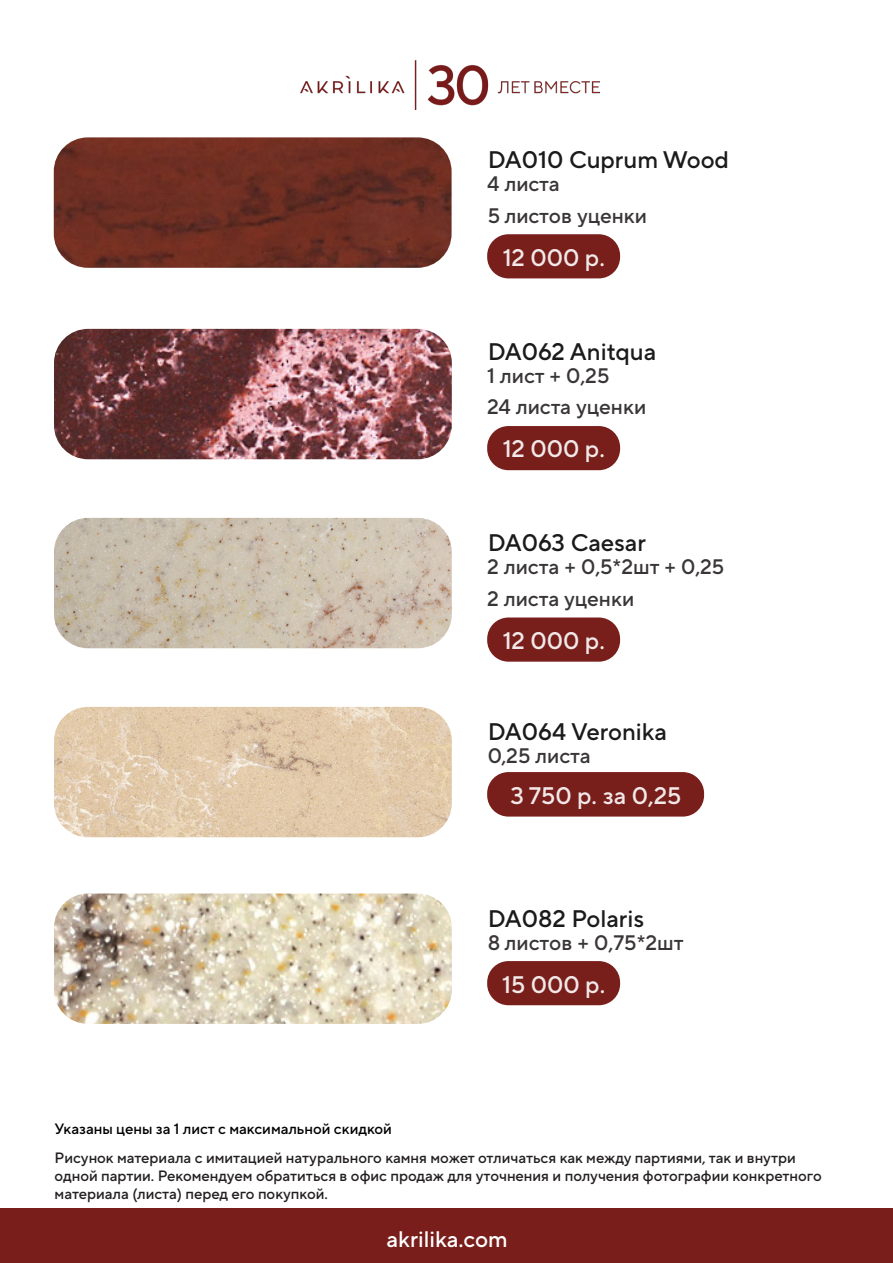
<style>
.page{position:relative;width:893px;height:1263px;background:#fff}
.page>*{position:absolute;margin:0;border:0;box-sizing:border-box;transform-origin:0 0}
.t1{font:500 24px "TT Norms Pro";color:#000}
.t2{font:500 24px "TT Norms Pro";color:#fff}
.t3{font:500 22.5px "TT Norms Pro";color:#fff}
.t4{font:500 21px/31.7px "TT Norms Pro";color:#231f20}
.t5{font:500 15px/18px "TT Norms Pro";color:#231f20}
.t6{font:500 15px "TT Norms Pro";color:#000}
</style>
<div class="page">
<div style="left:0;top:1209px;width:893px;height:54px;background:#791e1b"></div>
<img style="left:300px;top:61px;width:300px;height:48px">
<img style="left:54px;top:137px;width:398px;height:131px">
<img style="left:54px;top:329px;width:398px;height:130px">
<img style="left:54px;top:518px;width:398px;height:130px">
<img style="left:54px;top:707px;width:398px;height:130px">
<img style="left:54px;top:893px;width:398px;height:131px">
<div style="left:487px;top:234px;width:133px;height:44px;background:#781f1c;border-radius:21px"></div>
<div style="left:487px;top:426px;width:133px;height:44px;background:#781f1c;border-radius:21px"></div>
<div style="left:487px;top:617px;width:133px;height:45px;background:#781f1c;border-radius:21px"></div>
<div style="left:487px;top:772px;width:217px;height:44px;background:#781f1c;border-radius:21px"></div>
<div style="left:487px;top:961px;width:133px;height:44px;background:#781f1c;border-radius:21px"></div>
<h1 class="t1" style="left:487px;top:142px;width:243px">DA010 Cuprum Wood</h1>
<h3 class="t4" style="left:487px;top:168px;width:74px">4 листа</h3>
<h3 class="t4" style="left:487px;top:199px;width:161px">5 листов уценки</h3>
<h1 class="t2" style="left:502px;top:240px;width:104px">12 000 р.</h1>
<h1 class="t1" style="left:487px;top:334px;width:171px">DA062 Anitqua</h1>
<h3 class="t4" style="left:487px;top:359px;width:161px">1 лист + 0,25<br>24 листа уценки</h3>
<h1 class="t2" style="left:502px;top:432px;width:104px">12 000 р.</h1>
<h1 class="t1" style="left:487px;top:525px;width:160px">DA063 Caesar</h1>
<h3 class="t4" style="left:487px;top:551px;width:239px">2 листа + 0,5*2шт + 0,25<br>2 листа уценки</h3>
<h1 class="t2" style="left:502px;top:623px;width:104px">12 000 р.</h1>
<h1 class="t1" style="left:487px;top:714px;width:181px">DA064 Veronika</h1>
<h3 class="t4" style="left:487px;top:740px;width:105px">0,25 листа</h3>
<h1 class="t2" style="left:510px;top:778px;width:172px">3 750 р. за 0,25</h1>
<h1 class="t1" style="left:487px;top:901px;width:159px">DA082 Polaris</h1>
<h3 class="t4" style="left:487px;top:926px;width:198px">8 листов + 0,75*2шт</h3>
<p class="t6" style="left:55px;top:1118px;width:339px">Указаны цены за 1 лист с максимальной скидкой</p>
<h1 class="t2" style="left:502px;top:967px;width:105px">15 000 р.</h1>
<p class="t5" style="left:55px;top:1149px;width:769px">Рисунок материала с имитацией натурального камня может отличаться как между партиями, так и внутри одной партии. Рекомендуем обратиться в офис продаж для уточнения и получения фотографии конкретного материала (листа) перед его покупкой.</p>
<p class="t3" style="left:387px;top:1222px;width:122px">akrilika.com</p>
</div>
